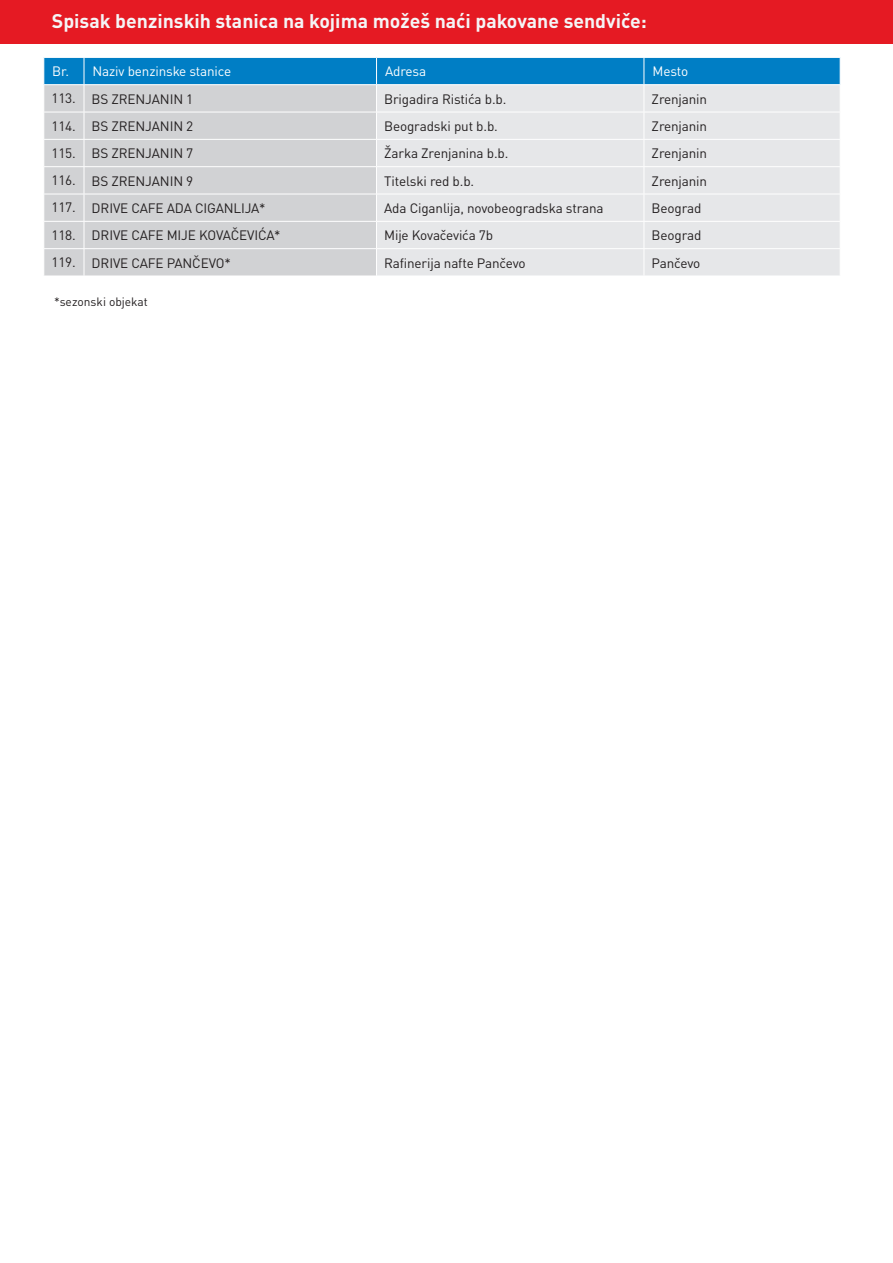
<style>
.page{position:relative;width:893px;height:1263px;background:#fff}
.page>*{position:absolute;margin:0;border:0;box-sizing:border-box;transform-origin:0 0}
.t1{font:700 19.5px "DIN Pro";color:#f5f5f6}
.t2{font:13.5px "DIN Pro";letter-spacing:-.01em;color:#231f20}
.t3{font:13.5px "DIN Pro";letter-spacing:-.01em;color:#fff}
.t4{font:12px "DIN Pro";color:#231f20}
</style>
<div class="page">
<svg style="left:44px;top:57px;width:797px;height:219px;background:#c4d4de"></svg>
<div style="left:0;top:0;width:893px;height:43px;background:#e51a23"></div>
<h1 class="t1" style="left:52px;top:5px;width:597px">Spisak benzinskih stanica na kojima možeš naći pakovane sendviče:</h1>
<p class="t3" style="left:52px;top:61px;width:181px">Br. Naziv benzinske stanice</p>
<p class="t3" style="left:385px;top:61px;width:43px">Adresa</p>
<p class="t3" style="left:652px;top:61px;width:37px">Mesto</p>
<p class="t2" style="left:51px;top:88px;width:143px">113. BS ZRENJANIN 1</p>
<p class="t2" style="left:384px;top:88px;width:124px">Brigadira Ristića b.b.</p>
<p class="t2" style="left:652px;top:88px;width:57px">Zrenjanin</p>
<p class="t2" style="left:51px;top:115px;width:143px">114. BS ZRENJANIN 2</p>
<p class="t2" style="left:384px;top:115px;width:115px">Beogradski put b.b.</p>
<p class="t2" style="left:652px;top:115px;width:57px">Zrenjanin</p>
<p class="t2" style="left:51px;top:143px;width:143px">115. BS ZRENJANIN 7</p>
<p class="t2" style="left:384px;top:143px;width:126px">Žarka Zrenjanina b.b.</p>
<p class="t2" style="left:652px;top:143px;width:57px">Zrenjanin</p>
<p class="t2" style="left:51px;top:170px;width:143px">116. BS ZRENJANIN 9</p>
<p class="t2" style="left:384px;top:170px;width:92px">Titelski red b.b.</p>
<p class="t2" style="left:652px;top:170px;width:57px">Zrenjanin</p>
<p class="t2" style="left:51px;top:197px;width:215px">117. DRIVE CAFE ADA CIGANLIJA*</p>
<p class="t2" style="left:384px;top:197px;width:221px">Ada Ciganlija, novobeogradska strana</p>
<p class="t2" style="left:652px;top:197px;width:51px">Beograd</p>
<p class="t2" style="left:51px;top:225px;width:231px">118. DRIVE CAFE MIJE KOVAČEVIĆA*</p>
<p class="t2" style="left:384px;top:225px;width:110px">Mije Kovačevića 7b</p>
<p class="t2" style="left:652px;top:225px;width:51px">Beograd</p>
<p class="t2" style="left:51px;top:252px;width:181px">119. DRIVE CAFE PANČEVO*</p>
<p class="t2" style="left:384px;top:252px;width:143px">Rafinerija nafte Pančevo</p>
<p class="t2" style="left:652px;top:252px;width:50px">Pančevo</p>
<p class="t4" style="left:54px;top:292px;width:95px">*sezonski objekat</p>
</div>
